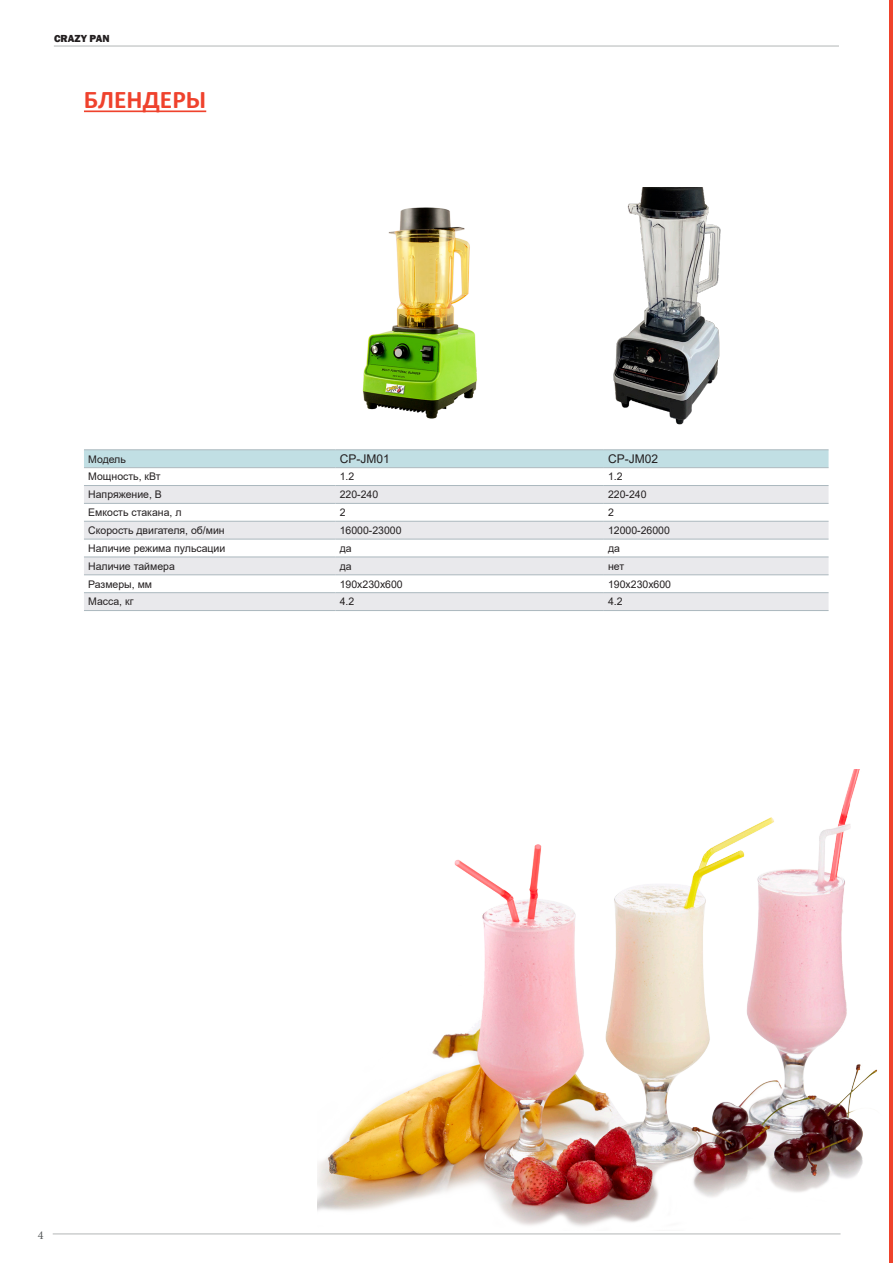
<style>
.page{position:relative;width:893px;height:1263px;background:#fff}
.page>*{position:absolute;margin:0;border:0;box-sizing:border-box;transform-origin:0 0}
.Название_оборудовани{font:700 25.5px "Calibri";color:#ef422d}
.Текст_Головной_строк{font:12px "Arial";color:#231f20}
.t1{font:12px "Minion Pro";color:#55595a}
.Текст_основной_табли{font:10.5px "Arial";color:#231f20}
.t2{font:800 10.5px "Franklin Gothic";color:#231f20}
</style>
<div class="page">
<hr style="left:53px;top:1234px;width:787px;height:1px;background:#b3b6b6">
<hr style="left:54px;top:46px;width:785px;height:1px;background:#b3b6b6">
<hr style="left:889px;top:0;width:4px;height:1263px;background:#ef422b">
<hr style="left:84px;top:110px;width:122px;height:2px;background:#ef422d">
<div style="left:84px;top:450px;width:744px;height:17px;background:#c1dfe4"></div>
<svg style="left:84px;top:468px;width:744px;height:1px"></svg>
<svg style="left:84px;top:486px;width:744px;height:124px;fill:#e9e9ec"></svg>
<hr style="left:335px;top:449px;width:269px;height:1px;background:#abb8be">
<hr style="left:604px;top:449px;width:224px;height:1px;background:#abb8be">
<hr style="left:335px;top:467px;width:269px;height:1px;background:#abb8be">
<hr style="left:604px;top:467px;width:224px;height:1px;background:#abb8be">
<hr style="left:84px;top:485px;width:251px;height:1px;background:#abb8be">
<hr style="left:335px;top:485px;width:269px;height:1px;background:#abb8be">
<hr style="left:604px;top:485px;width:224px;height:1px;background:#abb8be">
<hr style="left:84px;top:503px;width:251px;height:1px;background:#abb8be">
<hr style="left:335px;top:503px;width:269px;height:1px;background:#abb8be">
<hr style="left:604px;top:503px;width:224px;height:1px;background:#abb8be">
<hr style="left:84px;top:521px;width:251px;height:1px;background:#abb8be">
<hr style="left:335px;top:521px;width:269px;height:1px;background:#abb8be">
<hr style="left:604px;top:521px;width:224px;height:1px;background:#abb8be">
<hr style="left:84px;top:539px;width:251px;height:1px;background:#abb8be">
<hr style="left:335px;top:539px;width:269px;height:1px;background:#abb8be">
<hr style="left:604px;top:539px;width:224px;height:1px;background:#abb8be">
<hr style="left:84px;top:557px;width:251px;height:1px;background:#abb8be">
<hr style="left:335px;top:557px;width:269px;height:1px;background:#abb8be">
<hr style="left:604px;top:557px;width:224px;height:1px;background:#abb8be">
<hr style="left:84px;top:575px;width:251px;height:1px;background:#abb8be">
<hr style="left:335px;top:575px;width:269px;height:1px;background:#abb8be">
<hr style="left:604px;top:575px;width:224px;height:1px;background:#abb8be">
<hr style="left:84px;top:592px;width:251px;height:1px;background:#abb8be">
<hr style="left:335px;top:592px;width:269px;height:1px;background:#abb8be">
<hr style="left:604px;top:592px;width:224px;height:1px;background:#abb8be">
<hr style="left:84px;top:610px;width:251px;height:1px;background:#abb8be">
<hr style="left:335px;top:610px;width:269px;height:1px;background:#abb8be">
<hr style="left:604px;top:610px;width:224px;height:1px;background:#abb8be">
<hr style="left:84px;top:449px;width:251px;height:1px;background:#abb8be">
<hr style="left:84px;top:467px;width:251px;height:1px;background:#abb8be">
<img style="left:362px;top:207px;width:115px;height:212px">
<img style="left:613px;top:187px;width:108px;height:238px">
<img style="left:318px;top:770px;width:560px;height:457px">
<p class="t2" style="left:54px;top:31px;width:57px">CRAZY PAN</p>
<p class="Название_оборудовани" style="left:84px;top:82px;width:124px">БЛЕНДЕРЫ</p>
<p class="Текст_основной_табли" style="left:88px;top:452px;width:39px">Модель</p>
<p class="Текст_Головной_строк" style="left:340px;top:451px;width:52px">CP-JM01</p>
<p class="Текст_Головной_строк" style="left:608px;top:451px;width:52px">CP-JM02</p>
<p class="Текст_основной_табли" style="left:88px;top:469px;width:74px">Мощность, кВт</p>
<p class="Текст_основной_табли" style="left:340px;top:469px;width:16px">1.2</p>
<p class="Текст_основной_табли" style="left:608px;top:469px;width:16px">1.2</p>
<p class="Текст_основной_табли" style="left:88px;top:487px;width:75px">Напряжение, В</p>
<p class="Текст_основной_табли" style="left:340px;top:487px;width:40px">220-240</p>
<p class="Текст_основной_табли" style="left:608px;top:487px;width:40px">220-240</p>
<p class="Текст_основной_табли" style="left:88px;top:505px;width:95px">Емкость стакана, л</p>
<p class="Текст_основной_табли" style="left:340px;top:505px;width:7px">2</p>
<p class="Текст_основной_табли" style="left:608px;top:505px;width:7px">2</p>
<p class="Текст_основной_табли" style="left:88px;top:523px;width:138px">Скорость двигателя, об/мин</p>
<p class="Текст_основной_табли" style="left:340px;top:523px;width:63px">16000-23000</p>
<p class="Текст_основной_табли" style="left:608px;top:523px;width:63px">12000-26000</p>
<p class="Текст_основной_табли" style="left:88px;top:541px;width:139px">Наличие режима пульсации</p>
<p class="Текст_основной_табли" style="left:340px;top:541px;width:13px">да</p>
<p class="Текст_основной_табли" style="left:608px;top:541px;width:13px">да</p>
<p class="Текст_основной_табли" style="left:88px;top:559px;width:88px">Наличие таймера</p>
<p class="Текст_основной_табли" style="left:340px;top:559px;width:13px">да</p>
<p class="Текст_основной_табли" style="left:608px;top:559px;width:18px">нет</p>
<p class="Текст_основной_табли" style="left:88px;top:577px;width:65px">Размеры, мм</p>
<p class="Текст_основной_табли" style="left:340px;top:577px;width:65px">190x230x600</p>
<p class="Текст_основной_табли" style="left:608px;top:577px;width:65px">190x230x600</p>
<p class="Текст_основной_табли" style="left:88px;top:594px;width:47px">Масса, кг</p>
<p class="Текст_основной_табли" style="left:340px;top:594px;width:16px">4.2</p>
<p class="Текст_основной_табли" style="left:608px;top:594px;width:16px">4.2</p>
<p class="t1" style="left:38px;top:1227px;width:7px">4</p>
</div>
